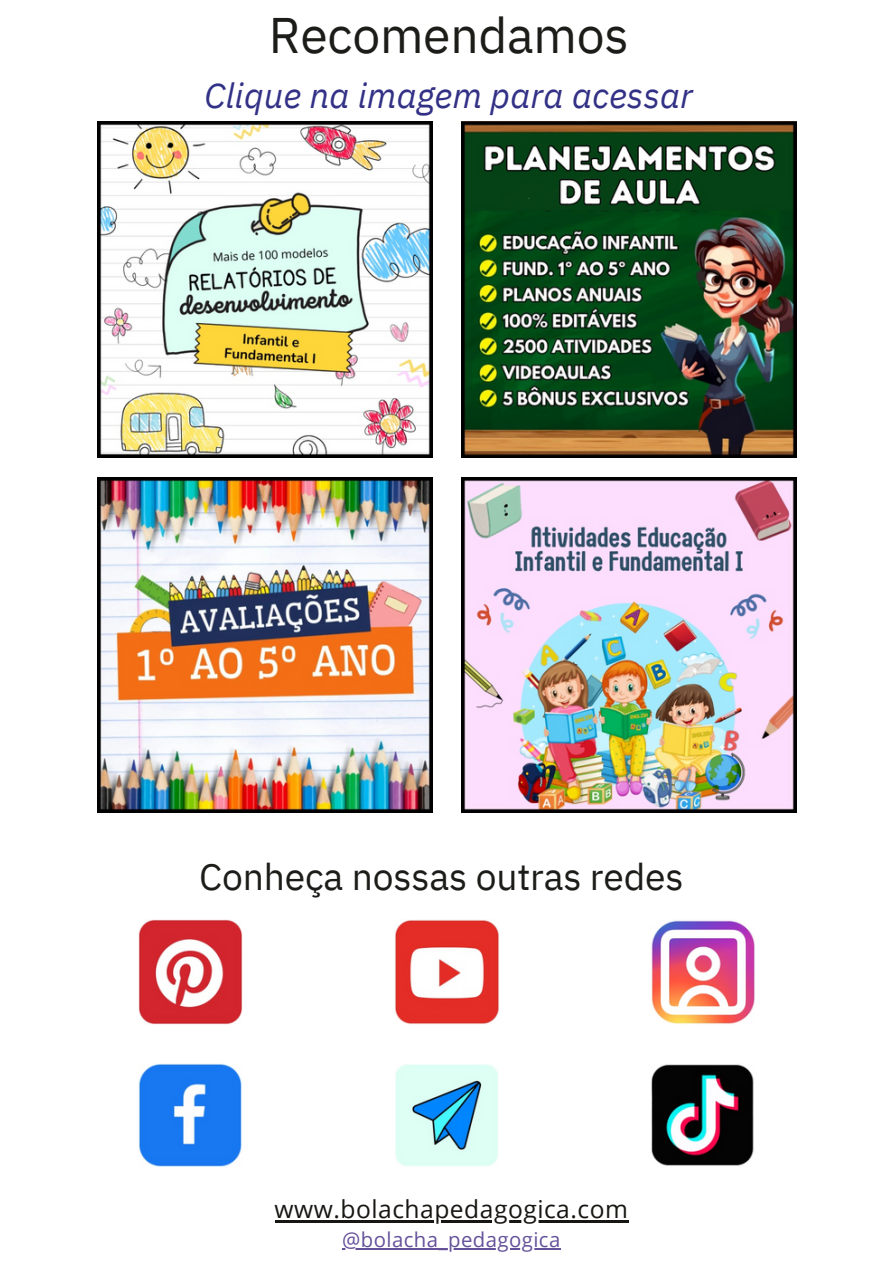
<style>
.page{position:relative;width:894px;height:1264px;background:#fff}
.page>*{position:absolute;margin:0;border:0;box-sizing:border-box;transform-origin:0 0}
.t1{font:49.8px "IBM Plex Sans";letter-spacing:-.005em;color:#1c1c19}
.t2{font:37.2px "IBM Plex Sans";letter-spacing:-.005em;color:#1c1c19}
.t3{font:italic 34.95px "IBM Plex Sans";color:#333186}
.t4{font:24.6px "Open Sans";letter-spacing:.02em;color:#181612}
.t5{font:20.4px "Open Sans";letter-spacing:.02em;color:#64519a}
</style>
<div class="page">
<img style="left:461px;top:477px;width:335px;height:336px">
<img style="left:461px;top:122px;width:335px;height:335px">
<img style="left:97px;top:122px;width:335px;height:335px">
<img style="left:97px;top:477px;width:335px;height:336px">
<img style="left:138px;top:919px;width:105px;height:105px">
<img style="left:395px;top:920px;width:104px;height:104px">
<img style="left:651px;top:920px;width:104px;height:104px">
<img style="left:139px;top:1064px;width:103px;height:103px">
<img style="left:395px;top:1064px;width:103px;height:102px">
<img style="left:651px;top:1064px;width:103px;height:102px">
<hr style="left:274px;top:1219px;width:354px;height:3px;background:#181612">
<hr style="left:342px;top:1248px;width:218px;height:1px;background:#64519a">
<h1 class="t1" style="left:268px;top:1px;width:361px">Recomendamos</h1>
<h1 class="t3" style="left:204px;top:72px;width:490px">Clique na imagem para acessar</h1>
<p class="t2" style="left:199px;top:852px;width:485px">Conheça nossas outras redes</p>
<p class="t4" style="left:274px;top:1191px;width:355px">www.bolachapedagogica.com</p>
<p class="t5" style="left:342px;top:1225px;width:219px">@bolacha_pedagogica</p>
</div>
